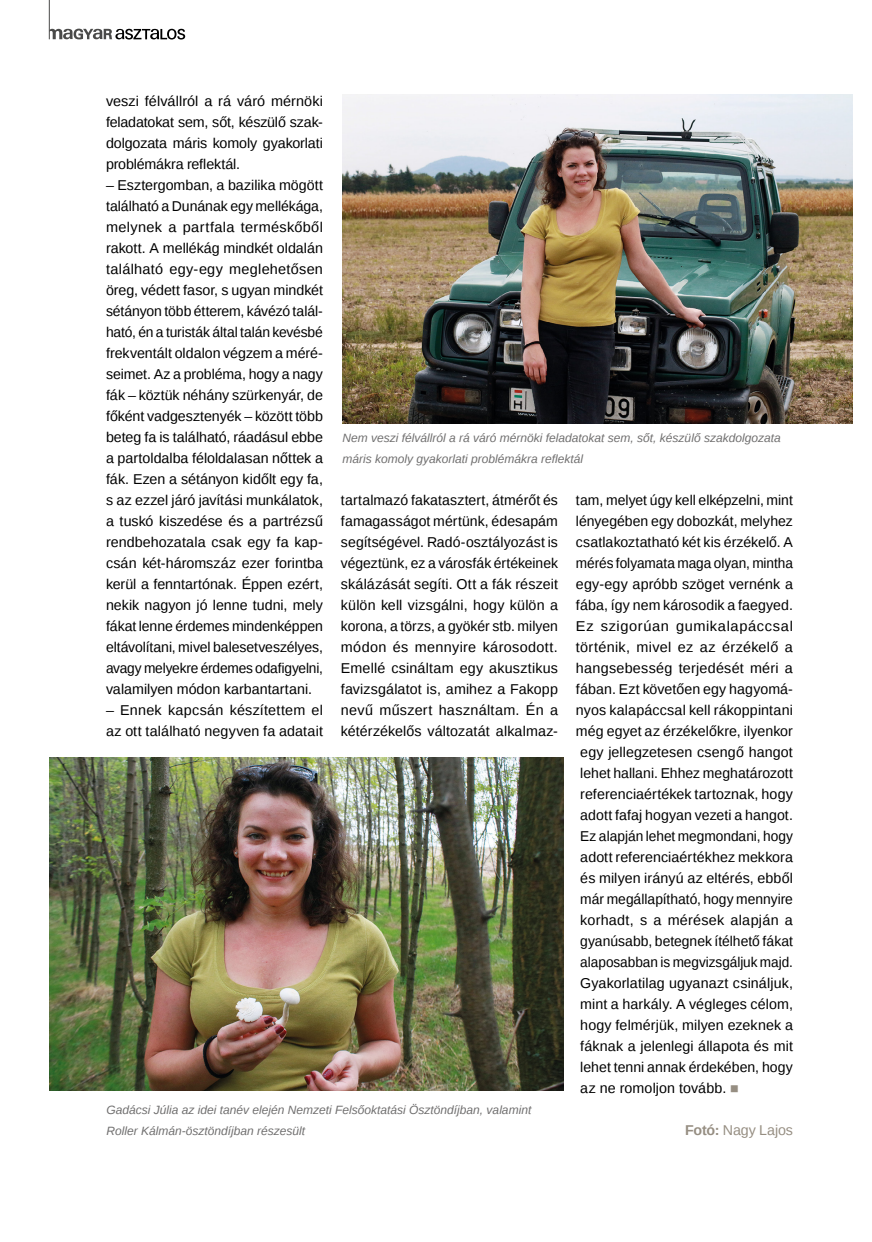
<style>
.page{position:relative;width:872px;height:1242px;background:#fff}
.page>*{position:absolute;margin:0;border:0;box-sizing:border-box;transform-origin:0 0}
.t1{font:14.25px/21px "Liberation Sans";letter-spacing:.005em;color:#000;text-align:justify}
.t2{font:14.25px "Liberation Sans";letter-spacing:.005em;color:#000;scale:.96 1}
.t3{font:14.25px "Liberation Sans";letter-spacing:.005em;color:#000;scale:.95 1}
.t4{font:14.25px "Liberation Sans";letter-spacing:.04em;color:#000}
.t5{font:14.25px "Liberation Sans";letter-spacing:-.01em;color:#968e82}
.t6{font:italic 12px/21px "Liberation Sans";color:#706f6f}
.s1{color:#968e82}
.s2{font-weight:700}
</style>
<div class="page">
<svg style="left:49px;top:29px;width:136px;height:11px"></svg>
<hr style="left:49px;top:0;width:1px;height:39px;background:#4a4a49">
<img style="left:342px;top:94px;width:511px;height:329px">
<img style="left:49px;top:757px;width:514px;height:333px">
<p class="t1" style="left:106px;top:91px;width:218px">veszi félvállról a rá váró mérnöki feladatokat sem, sőt, készülő szak&shy;dolgozata máris komoly gyakorlati problémákra reflektál.</p>
<p class="t1" style="left:106px;top:175px;width:218px">– Esztergomban, a bazilika mögött található a Dunának egy mellékága, melynek a partfala terméskőből rakott. A mellékág mindkét oldalán található egy-egy meglehetősen öreg, védett fasor, s ugyan mindkét sétányon több étterem, kávézó talál&shy;ható, én a turisták által talán kevésbé frekventált oldalon végzem a méré&shy;seimet. Az a probléma, hogy a nagy fák – köztük néhány szürkenyár, de főként vadgesztenyék – között több beteg fa is található, ráadásul ebbe a partoldalba féloldalasan nőttek a fák. Ezen a sétányon kidőlt egy fa, s az ezzel járó javítási munkálatok, a tuskó kiszedése és a partrézsű rendbehozatala csak egy fa kap&shy;csán két-háromszáz ezer forintba kerül a fenntartónak. Éppen ezért, nekik nagyon jó lenne tudni, mely fákat lenne érdemes mindenképpen eltávolítani, mivel balesetveszélyes, avagy melyekre érdemes odafigyelni, valamilyen módon karbantartani.</p>
<p class="t1" style="left:106px;top:700px;width:218px">– Ennek kapcsán készítettem el az ott található negyven fa adatait</p>
<p class="t6" style="left:342px;top:427px;width:440px">Nem veszi félvállról a rá váró mérnöki feladatokat sem, sőt, készülő szakdolgozata máris komoly gyakorlati problémákra reflektál</p>
<p class="t1" style="left:341px;top:490px;width:218px">tartalmazó fakatasztert, átmérőt és famagasságot mértünk, édesapám segítségével. Radó-osztályozást is végeztünk, ez a városfák értékeinek skálázását segíti. Ott a fák részeit külön kell vizsgálni, hogy külön a korona, a törzs, a gyökér stb. milyen módon és mennyire károsodott.<br>Emellé csináltam egy akusztikus favizsgálatot is, amihez a Fakopp nevű műszert használtam. Én a kétérzékelős változatát alkalmaz-</p>
<p class="t1" style="left:576px;top:490px;width:218px">tam, melyet úgy kell elképzelni, mint</p>
<p class="t1" style="left:576px;top:511px;width:218px">lényegében egy dobozkát, melyhez</p>
<p class="t1" style="left:576px;top:532px;width:218px">csatlakoztatható két kis érzékelő. A</p>
<p class="t2" style="left:576px;top:555px;width:227px">mérés folyamata maga olyan, mintha</p>
<p class="t1" style="left:576px;top:574px;width:218px">egy-egy apróbb szöget vernénk a</p>
<p class="t1" style="left:576px;top:595px;width:218px">fába, így nem károsodik a faegyed.</p>
<p class="t4" style="left:576px;top:618px;width:218px">Ez szigorúan gumikalapáccsal</p>
<p class="t1" style="left:576px;top:637px;width:218px">történik, mivel ez az érzékelő a</p>
<p class="t1" style="left:576px;top:658px;width:218px">hangsebesség terjedését méri a</p>
<p class="t1" style="left:576px;top:679px;width:218px">fában. Ezt követően egy hagyomá-</p>
<p class="t1" style="left:576px;top:700px;width:218px">nyos kalapáccsal kell rákoppintani</p>
<p class="t1" style="left:576px;top:721px;width:218px">még egyet az érzékelőkre, ilyenkor</p>
<p class="t1" style="left:580px;top:742px;width:214px">egy jellegzetesen csengő hangot</p>
<p class="t1" style="left:580px;top:763px;width:214px">lehet hallani. Ehhez meghatározott</p>
<p class="t1" style="left:580px;top:784px;width:214px">referenciaértékek tartoznak, hogy</p>
<p class="t1" style="left:580px;top:805px;width:214px">adott fafaj hogyan vezeti a hangot.</p>
<p class="t2" style="left:580px;top:828px;width:223px">Ez alapján lehet megmondani, hogy</p>
<p class="t1" style="left:580px;top:847px;width:214px">adott referenciaértékhez mekkora</p>
<p class="t1" style="left:580px;top:868px;width:214px">és milyen irányú az eltérés, ebből</p>
<p class="t1" style="left:580px;top:889px;width:214px">már megállapítható, hogy mennyire</p>
<p class="t1" style="left:580px;top:910px;width:214px">korhadt, s a mérések alapján a</p>
<p class="t1" style="left:580px;top:931px;width:214px">gyanúsabb, betegnek ítélhető fákat</p>
<p class="t3" style="left:580px;top:954px;width:225px">alaposabban is megvizsgáljuk majd.</p>
<p class="t1" style="left:580px;top:973px;width:214px">Gyakorlatilag ugyanazt csináljuk,</p>
<p class="t1" style="left:580px;top:994px;width:214px">mint a harkály. A végleges célom,</p>
<p class="t1" style="left:580px;top:1015px;width:214px">hogy felmérjük, milyen ezeknek a</p>
<p class="t1" style="left:580px;top:1036px;width:214px">fáknak a jelenlegi állapota és mit</p>
<p class="t1" style="left:580px;top:1057px;width:214px">lehet tenni annak érdekében, hogy</p>
<p class="t1" style="left:580px;top:1078px;width:160px">az ne romoljon tovább. <span class="s1">■</span></p>
<p class="t5" style="left:685px;top:1122px;width:109px"><span class="s2">Fotó:</span> Nagy Lajos</p>
<p class="t6" style="left:106px;top:1099px;width:426px">Gadácsi Júlia az idei tanév elején Nemzeti Felsőoktatási Ösztöndíjban, valamint<br>Roller Kálmán-ösztöndíjban részesült</p>
</div>
